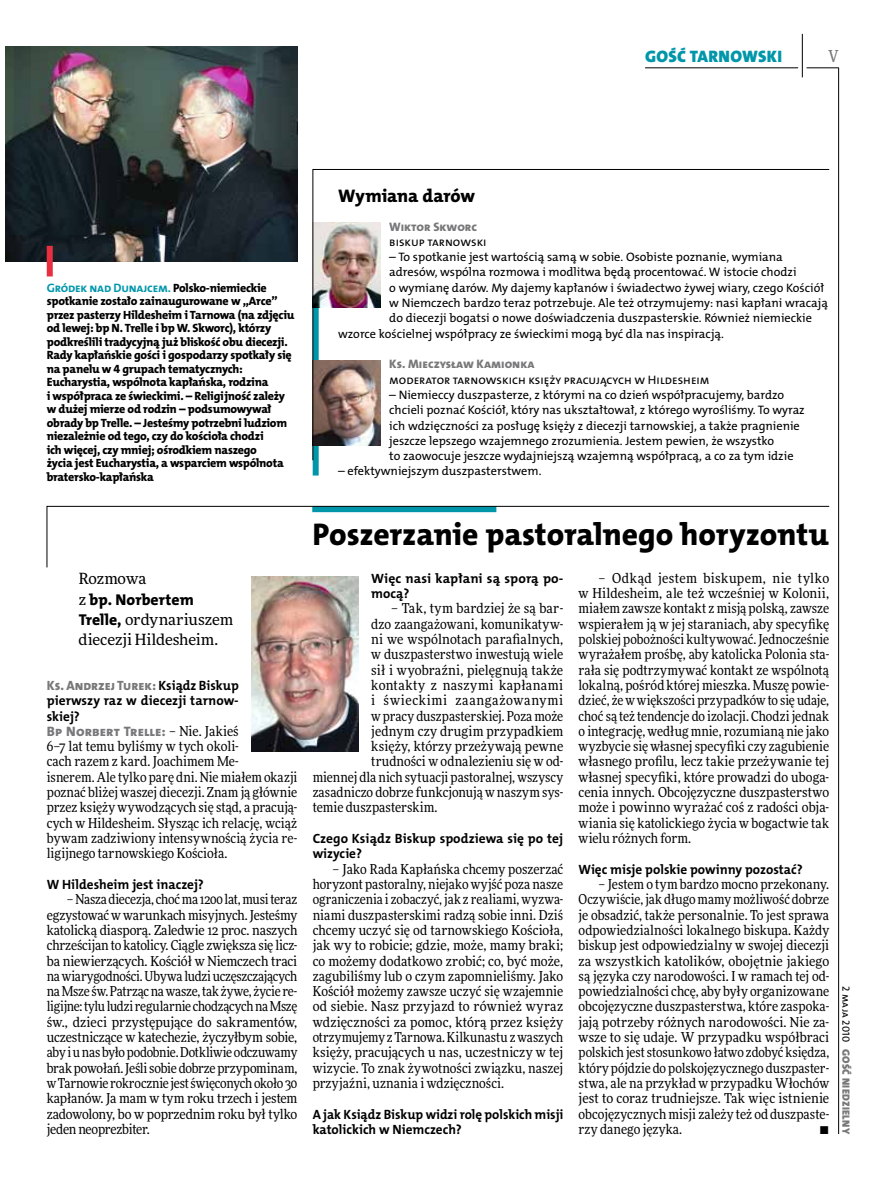
<style>
.page{position:relative;width:893px;height:1191px;background:#fff}
.page>*{position:absolute;margin:0;border:0;box-sizing:border-box;transform-origin:0 0}
.t1{font:31.5px "The Mix HP8 Ex Bld";color:#000}
.t2{font:18.3px "The Mix HP8 Ex Bld";color:#000}
.t3{font:16.65px "The Mix HP9 Blk";letter-spacing:.02em;color:#0096aa}
.t4{font:500 16.5px "Freeday Narrow";color:#787779;scale:.9 1}
.t5{font:15.75px "The Mix HP8 Ex Bld";letter-spacing:.005em;color:#000}
.t6{font:15.45px/20.4px "Freeday News";letter-spacing:-.005em;color:#000}
.t7{font:13.65px/15.3px "Freeday Narrow News";letter-spacing:.005em;color:#000;text-align:justify}
.t8{font:13.65px "The Mix HP8 Ex Bld";letter-spacing:.005em;color:#787779}
.t9{font:13.65px "Freeday Narrow News";letter-spacing:.03em;color:#000}
.t10{font:13.65px "Freeday Narrow News";letter-spacing:.05em;color:#000}
.t11{font:13.5px/15.3px "The Mix HP7 Bld";color:#000}
.t12{font:13.5px "The Mix HP8 Ex Bld";color:#787779}
.t13{font:12.3px/15.3px "The Mix HP5 Plain";color:#000}
.t14{font:12.3px "The Mix HP7 Bld";letter-spacing:-.02em;color:#0096aa}
.t15{font:12.3px "The Mix HP8 Ex Bld";color:#787779}
.t16{font:12px/13.5px "The Mix HP8 Ex Bld";letter-spacing:-.02em;color:#000}
.t17{font:10.5px "The Mix HP9 Blk";letter-spacing:.025em;color:#787779}
.t18{font:10.5px "The Mix HP5 Plain";color:#000}
.s1{font-family:"The Mix HP8 Ex Bld";font-size:12px;color:#000}
.s2{font-family:"Freeday News";font-size:15.45px}
.s3{font-family:"The Mix HP8 Ex Bld";font-size:15.75px}
.s4{font-family:"The Mix HP7 Bld";color:#000}
.s5{font-family:"Freeday Narrow News";color:#000}
</style>
<div class="page">
<hr style="left:806px;top:68px;width:33px;height:1px;background:#000">
<hr style="left:645px;top:68px;width:153px;height:1px;background:#000">
<hr style="left:838px;top:68px;width:1px;height:1066px;background:#000">
<hr style="left:802px;top:34px;width:1px;height:43px;background:#000">
<div style="left:313px;top:261px;width:6px;height:214px;background:#0096aa"></div>
<img style="left:6px;top:47px;width:291px;height:214px">
<svg style="left:47px;top:506px;width:783px;height:62px"></svg>
<div style="left:47px;top:246px;width:6px;height:30px;background:#e92f3f"></div>
<img style="left:252px;top:577px;width:107px;height:174px">
<svg style="left:312px;top:169px;width:518px;height:291px"></svg>
<p class="t3" style="left:645px;top:46px;width:138px">GOŚĆ TARNOWSKI</p>
<p class="t4" style="left:828px;top:46px;width:13px">V</p>
<p class="t14" style="left:47px;top:280px;width:222px">Gródek nad Dunajcem. <span class="s1">Polsko-niemieckie</span></p>
<p class="t16" style="left:47px;top:294px;width:249px">spotkanie zostało zainaugurowane w „Arce” przez pasterzy Hildesheim i Tarnowa (na zdjęciu od lewej: bp N. Trelle i bp W. Skworc), którzy podkreślili tradycyjną już bliskość obu diecezji.<br>Rady kapłańskie gości i gospodarzy spotkały się na panelu w 4 grupach tematycznych:<br>Eucharystia, wspólnota kapłańska, rodzina<br>i współpraca ze świeckimi. – Religijność zależy w dużej mierze od rodzin – podsumowywał obrady bp Trelle. – Jesteśmy potrzebni ludziom niezależnie od tego, czy do kościoła chodzi<br>ich więcej, czy mniej; ośrodkiem naszego<br>życia jest Eucharystia, a wsparciem wspólnota bratersko-kapłańska</p>
<h2 class="t2" style="left:338px;top:184px;width:138px">Wymiana darów</h2>
<p class="t15" style="left:389px;top:218px;width:89px">Wiktor Skworc</p>
<p class="t13" style="left:389px;top:234px;width:99px">biskup tarnowski</p>
<p class="t13" style="left:389px;top:249px;width:395px">– To spotkanie jest wartością samą w sobie. Osobiste poznanie, wymiana</p>
<p class="t13" style="left:389px;top:265px;width:409px">adresów, wspólna rozmowa i modlitwa będą procentować. W istocie chodzi</p>
<p class="t13" style="left:389px;top:280px;width:436px">o wymianę darów. My dajemy kapłanów i świadectwo żywej wiary, czego Kościół</p>
<p class="t13" style="left:389px;top:295px;width:440px">w N iemczech bardzo teraz potrzebuje. Ale też otrzymujemy: nasi kapłani wracają</p>
<p class="t13" style="left:389px;top:311px;width:424px">do diecezji bogatsi o nowe doświadczenia duszpasterskie. Również niemieckie</p>
<p class="t13" style="left:338px;top:326px;width:387px">wzorce kościelnej współpracy ze świeckimi mogą być dla nas inspiracją.</p>
<p class="t15" style="left:389px;top:356px;width:147px">Ks. Mieczysław Kamionka</p>
<p class="t13" style="left:389px;top:372px;width:322px">moderator tarnowskich księży pracujących w Hildesheim</p>
<p class="t13" style="left:389px;top:387px;width:417px">– N iemieccy duszpasterze, z którymi na co dzień współpracujemy, bardzo chcieli poznać Kościół, który nas ukształtował, z którego wyrośliśmy. To wyraz ich wdzięczności za posługę księży z diecezji tarnowskiej, a także pragnienie jeszcze lepszego wzajemnego zrozumienia. Jestem pewien, że wszystko<br>to zaowocuje jeszcze wydajniejszą wzajemną współpracą, a co za tym idzie</p>
<p class="t13" style="left:338px;top:464px;width:205px">– efektywniejszym duszpasterstwem.</p>
<p class="t6" style="left:79px;top:568px;width:69px">Rozmowa</p>
<p class="t5" style="left:79px;top:589px;width:117px"><span class="s2">z</span> bp. Norbertem</p>
<p class="t6" style="left:79px;top:609px;width:156px"><span class="s3">Trelle,</span> ordynariuszem diecezji Hildesheim.</p>
<p class="t12" style="left:47px;top:676px;width:193px">Ks. Andrzej Turek: <span class="s4">Ksiądz Biskup</span></p>
<p class="t11" style="left:47px;top:693px;width:193px">pierwszy raz w diecezji tarnow&shy;skiej?</p>
<p class="t8" style="left:47px;top:722px;width:193px">Bp Norbert Trelle: <span class="s5">– Nie. Jakieś</span></p>
<p class="t7" style="left:47px;top:738px;width:252px;text-align:left">6–7 lat temu byliśmy w tych okoli-<br>cach razem z kard. Joachimem Me-<br>isnerem. Ale tylko parę dni. Nie miałem okazji poznać bliżej waszej diecezji. Znam ją głównie przez księży wywodzących się stąd, a pracują&shy;cych w Hildesheim. Słysząc ich relację, wciąż bywam zadziwiony intensywnością życia re&shy;ligijnego tarnowskiego Kościoła.</p>
<p class="t11" style="left:47px;top:877px;width:159px">W Hildesheim jest inaczej?</p>
<p class="t7" style="left:47px;top:891px;width:252px;text-indent:20px">– Nasza diecezja, choć ma 1200 lat, musi teraz egzystować w warunkach misyjnych. Jesteśmy katolicką diasporą. Zaledwie 12 proc. naszych chrześcijan to katolicy. Ciągle zwiększa się licz&shy;ba niewierzących. Kościół w Niemczech traci na wiarygodności. Ubywa ludzi uczęszczających na Msze św. Patrząc na wasze, tak żywe, życie re&shy;ligijne: tylu ludzi regularnie chodzących na Mszę św., dzieci przystępujące do sakramentów, uczestniczące w katechezie, życzyłbym sobie, aby i u nas było podobnie. Dotkliwie odczuwamy brak powołań. Jeśli sobie dobrze przypominam, w Tarnowie rokrocznie jest święconych około 30 kapłanów. Ja mam w tym roku trzech i jestem zadowolony, bo w poprzednim roku był tylko jeden neoprezbiter.</p>
<h1 class="t1" style="left:313px;top:514px;width:518px">Poszerzanie pastoralnego horyzontu</h1>
<p class="t11" style="left:371px;top:570px;width:193px">Więc nasi kapłani są sporą po&shy;mocą?</p>
<p class="t7" style="left:391px;top:600px;width:174px">– Tak, tym bardziej że są bar-</p>
<p class="t7" style="left:371px;top:616px;width:193px">dzo zaangażowani, komunikatyw-</p>
<p class="t7" style="left:371px;top:631px;width:193px">ni we wspólnotach parafialnych,</p>
<p class="t7" style="left:371px;top:646px;width:193px">w duszpasterstwo inwestują wiele</p>
<p class="t7" style="left:371px;top:662px;width:193px">sił i wyobraźni, pielęgnują także</p>
<p class="t9" style="left:371px;top:676px;width:193px">kontakty z naszymi kapłanami</p>
<p class="t10" style="left:371px;top:692px;width:193px">i świeckimi zaangażowanymi</p>
<p class="t7" style="left:371px;top:708px;width:193px">w pracy duszpasterskiej. Poza może</p>
<p class="t7" style="left:371px;top:723px;width:194px">jednym czy drugim przypadkiem</p>
<p class="t7" style="left:371px;top:738px;width:193px">księży, którzy przeżywają pewne</p>
<p class="t7" style="left:371px;top:754px;width:193px">trudności w odnalezieniu się w od-</p>
<p class="t7" style="left:313px;top:769px;width:252px">miennej dla nich sytuacji pastoralnej, wszyscy</p>
<p class="t7" style="left:313px;top:784px;width:252px">zasadniczo dobrze funkcjonują w naszym sys-</p>
<p class="t7" style="left:313px;top:799px;width:126px">temie duszpasterskim.</p>
<p class="t11" style="left:313px;top:831px;width:252px">Czego Ksiądz Biskup spodziewa się po tej wizycie?</p>
<p class="t7" style="left:313px;top:861px;width:252px;text-indent:20px">– Jako Rada Kapłańska chcemy poszerzać horyzont pastoralny, niejako wyjść poza nasze ograniczenia i zobaczyć, jak z realiami, wyzwa&shy;niami duszpasterskimi radzą sobie inni. Dziś chcemy uczyć się od tarnowskiego Kościoła, jak wy to robicie; gdzie, może, mamy braki; co możemy dodatkowo zrobić; co, być może, zagubiliśmy lub o czym zapomnieliśmy. Jako Kościół możemy zawsze uczyć się wzajemnie od siebie. Nasz przyjazd to również wyraz wdzięczności za pomoc, którą przez księży otrzymujemy z Tarnowa. Kilkunastu z waszych księży, pracujących u nas, uczestniczy w tej wizycie. To znak żywotności związku, naszej przyjaźni, uznania i wdzięczności.</p>
<p class="t11" style="left:313px;top:1106px;width:252px">A jak Ksiądz Biskup widzi rolę polskich misji katolickich w Niemczech?</p>
<p class="t7" style="left:579px;top:570px;width:252px;text-indent:20px">– Odkąd jestem biskupem, nie tylko w Hildesheim, ale też wcześniej w Kolonii, miałem zawsze kontakt z misją polską, zawsze wspierałem ją w jej staraniach, aby specyfikę polskiej pobożności kultywować. Jednocześnie wyrażałem prośbę, aby katolicka Polonia sta&shy;rała się podtrzymywać kontakt ze wspólnotą lokalną, pośród której mieszka. Muszę powie&shy;dzieć, że w większości przypadków to się udaje, choć są też tendencje do izolacji. Chodzi jednak o integrację, według mnie, rozumianą nie jako wyzbycie się własnej specyfiki czy zagubienie własnego profilu, lecz takie przeżywanie tej własnej specyfiki, które prowadzi do uboga&shy;cenia innych. Obcojęzyczne duszpasterstwo może i powinno wyrażać coś z radości obja&shy;wiania się katolickiego życia w bogactwie tak wielu różnych form.</p>
<p class="t11" style="left:579px;top:861px;width:226px">Więc misje polskie powinny pozostać?</p>
<p class="t7" style="left:579px;top:876px;width:252px;text-indent:20px">– Jestem o tym bardzo mocno przekonany.<br>Oczywiście, jak długo mamy możliwość dobrze je obsadzić, także personalnie. To jest sprawa odpowiedzialności lokalnego biskupa. Każdy biskup jest odpowiedzialny w swojej diecezji za wszystkich katolików, obojętnie jakiego są języka czy narodowości. I w ramach tej od&shy;powiedzialności chcę, aby były organizowane obcojęzyczne duszpasterstwa, które zaspoka&shy;jają potrzeby różnych narodowości. Nie za&shy;wsze to się udaje. W przypadku współbraci polskich jest stosunkowo łatwo zdobyć księdza, który pójdzie do polskojęzycznego duszpaster&shy;stwa, ale na przykład w przypadku Włochów jest to coraz trudniejsze. Tak więc istnienie obcojęzycznych misji zależy też od duszpaste&shy;rzy danego języka.</p>
<p class="t7" style="left:819px;top:1121px;width:11px">•</p>
<p class="t18" style="left:853px;top:986px;width:58px;rotate:90deg">2 maja 2010</p>
<p class="t17" style="left:853px;top:1049px;width:86px;rotate:90deg">GOŚĆ NIEDZIELNY</p>
</div>
